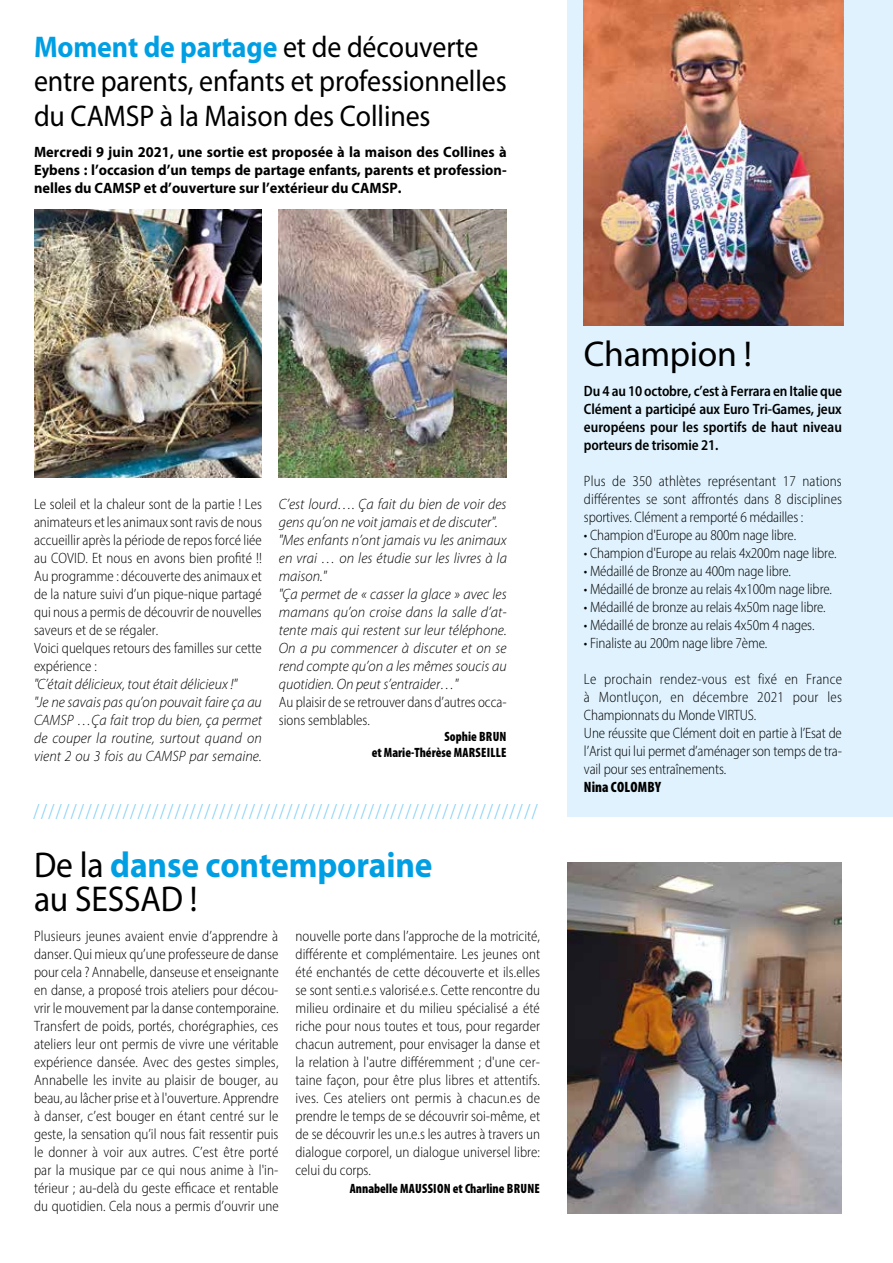
<style>
.page{position:relative;width:893px;height:1263px;background:#fff}
.page>*{position:absolute;margin:0;border:0;box-sizing:border-box;transform-origin:0 0}
.t1{font:700 36px/34.5px "Myriad Pro";letter-spacing:-.005em;color:#009fe3;scale:.93 1}
.t2{font:36px "Myriad Pro";letter-spacing:-.01em;color:#000}
.t3{font:30px/34.5px "Myriad Pro";letter-spacing:-.005em;color:#000;scale:.93 1}
.t4{font:300 condensed 18px "Univers LT Std";color:#83d0f5}
.t5{font:300 semi-condensed 15px/18px "Myriad Pro";letter-spacing:-.005em;color:#000;scale:.96 1}
.t6{font:italic 300 15px/18px "Myriad Pro";letter-spacing:.005em;color:#000;scale:.96 1}
.t7{font:700 15px/18px "Myriad Pro";color:#000;text-align:justify;scale:.96 1}
.t8{font:600 semi-condensed 15px/18px "Myriad Pro";color:#000;text-align:justify;scale:.96 1}
.t9{font:900 condensed 15px "Myriad Pro";letter-spacing:.02em;color:#000;scale:.96 1}
.t10{font:900 condensed 13.5px/15.8px "Myriad Pro";color:#000;text-align:right;scale:.96 1}
.s1{font-weight:700;color:#009fe3}
.s2{font-weight:400;color:#000}
</style>
<div class="page">
<img style="left:34px;top:210px;width:228px;height:268px">
<img style="left:279px;top:210px;width:228px;height:268px">
<div style="left:568px;top:0;width:325px;height:816px;background:#dff2fd"></div>
<img style="left:584px;top:0;width:259px;height:326px">
<img style="left:568px;top:863px;width:274px;height:350px">
<h2 class="t3" style="left:34px;top:30px;width:510px"><span class="s1">Moment de partage</span> et de découverte entre parents, enfants et professionnelles du CAMSP à la Maison des Collines</h2>
<p class="t7" style="left:34px;top:143px;width:494px">Mercredi 9 juin 2021, une sortie est proposée à la maison des Collines à Eybens : l’occasion d’un temps de partage enfants, parents et profession&shy;nelles du CAMSP et d’ouverture sur l’extérieur du CAMSP.</p>
<p class="t5" style="left:34px;top:495px;width:239px">Le soleil et la chaleur sont de la partie ! Les animateurs et les animaux sont ravis de nous accueillir après la période de repos forcé liée au COVID. Et nous en avons bien profité !!<br>Au programme : découverte des animaux et de la nature suivi d’un pique-nique partagé qui nous a permis de découvrir de nouvelles saveurs et de se régaler.<br>Voici quelques retours des familles sur cette expérience :</p>
<p class="t6" style="left:34px;top:675px;width:239px">"C’était délicieux, tout était délicieux !"<br>"Je ne savais pas qu’on pouvait faire ça au CAMSP …Ça fait trop du bien, ça permet de couper la routine, surtout quand on vient 2 ou 3 fois au CAMSP par semaine.</p>
<p class="t6" style="left:279px;top:495px;width:239px">C’est lourd…. Ça fait du bien de voir des gens qu’on ne voit jamais et de discuter". "Mes enfants n’ont jamais vu les animaux en vrai … on les étudie sur les livres à la maison."<br>"Ça permet de « casser la glace » avec les mamans qu’on croise dans la salle d’at&shy;tente mais qui restent sur leur téléphone.<br>On a pu commencer à discuter et on se rend compte qu’on a les mêmes soucis au quotidien. On peut s’entraider…"</p>
<p class="t5" style="left:279px;top:693px;width:239px">Au plaisir de se retrouver dans d’autres occa&shy;sions semblables.</p>
<p class="t10" style="left:372px;top:728px;width:142px">Sophie BRUN<br>et Marie-Thérèse MARSEILLE</p>
<p class="t4" style="left:34px;top:800px;width:506px">////////////////////////////////////////////////////////////////////</p>
<h1 class="t1" style="left:34px;top:848px;width:430px"><span class="s2">De la</span> danse contemporaine <span class="s2">au SESSAD !</span></h1>
<p class="t5" style="left:34px;top:927px;width:256px;text-align:justify">Plusieurs jeunes avaient envie d’apprendre à danser. Qui mieux qu’une professeure de danse pour cela ? Annabelle, danseuse et enseignante en danse, a proposé trois ateliers pour décou&shy;vrir le mouvement par la danse contemporaine.<br>Transfert de poids, portés, chorégraphies, ces ateliers leur ont permis de vivre une véritable expérience dansée. Avec des gestes simples, Annabelle les invite au plaisir de bouger, au beau, au lâcher prise et à l'ouverture. Apprendre à danser, c’est bouger en étant centré sur le geste, la sensation qu’il nous fait ressentir puis le donner à voir aux autres. C’est être porté par la musique par ce qui nous anime à l'in&shy;térieur ; au-delà du geste efficace et rentable du quotidien. Cela nous a permis d’ouvrir une</p>
<p class="t5" style="left:296px;top:927px;width:256px;text-align:justify">nouvelle porte dans l’approche de la motricité, différente et complémentaire. Les jeunes ont été enchantés de cette découverte et ils.elles se sont senti.e.s valorisé.e.s. Cette rencontre du milieu ordinaire et du milieu spécialisé a été riche pour nous toutes et tous, pour regarder chacun autrement, pour envisager la danse et la relation à l'autre différemment ; d'une cer&shy;taine façon, pour être plus libres et attentifs. ives. Ces ateliers ont permis à chacun.es de prendre le temps de se découvrir soi-même, et de se découvrir les un.e.s les autres à travers un dialogue corporel, un dialogue universel libre: celui du corps.</p>
<p class="t10" style="left:350px;top:1180px;width:200px">Annabelle MAUSSION et Charline BRUNE</p>
<h1 class="t2" style="left:584px;top:334px;width:169px">Champion !</h1>
<p class="t8" style="left:584px;top:382px;width:270px">Du 4 au 10 octobre, c’est à Ferrara en Italie que Clément a participé aux Euro Tri-Games, jeux européens pour les sportifs de haut niveau porteurs de trisomie 21.</p>
<p class="t5" style="left:584px;top:472px;width:270px;text-align:justify">Plus de 350 athlètes représentant 17 nations différentes se sont affrontés dans 8 disciplines sportives. Clément a remporté 6 médailles :</p>
<p class="t5" style="left:584px;top:526px;width:223px">• Champion d'Europe au 800m nage libre.</p>
<p class="t5" style="left:584px;top:544px;width:265px">• Champion d'Europe au relais 4x200m nage libre.</p>
<p class="t5" style="left:584px;top:562px;width:217px">• Médaillé de Bronze au 400m nage libre.</p>
<p class="t5" style="left:584px;top:580px;width:260px">• Médaillé de bronze au relais 4x100m nage libre.</p>
<p class="t5" style="left:584px;top:598px;width:253px">• Médaillé de bronze au relais 4x50m nage libre.</p>
<p class="t5" style="left:584px;top:616px;width:242px">• Médaillé de bronze au relais 4x50m 4 nages.</p>
<p class="t5" style="left:584px;top:634px;width:193px">• Finaliste au 200m nage libre 7ème.</p>
<p class="t5" style="left:584px;top:670px;width:270px">Le prochain rendez-vous est fixé en France à Montluçon, en décembre 2021 pour les Championnats du Monde VIRTUS.<br>Une réussite que Clément doit en partie à l’Esat de l’Arist qui lui permet d’aménager son temps de tra&shy;vail pour ses entraînements.</p>
<p class="t9" style="left:584px;top:777px;width:82px">Nina COLOMBY</p>
</div>
